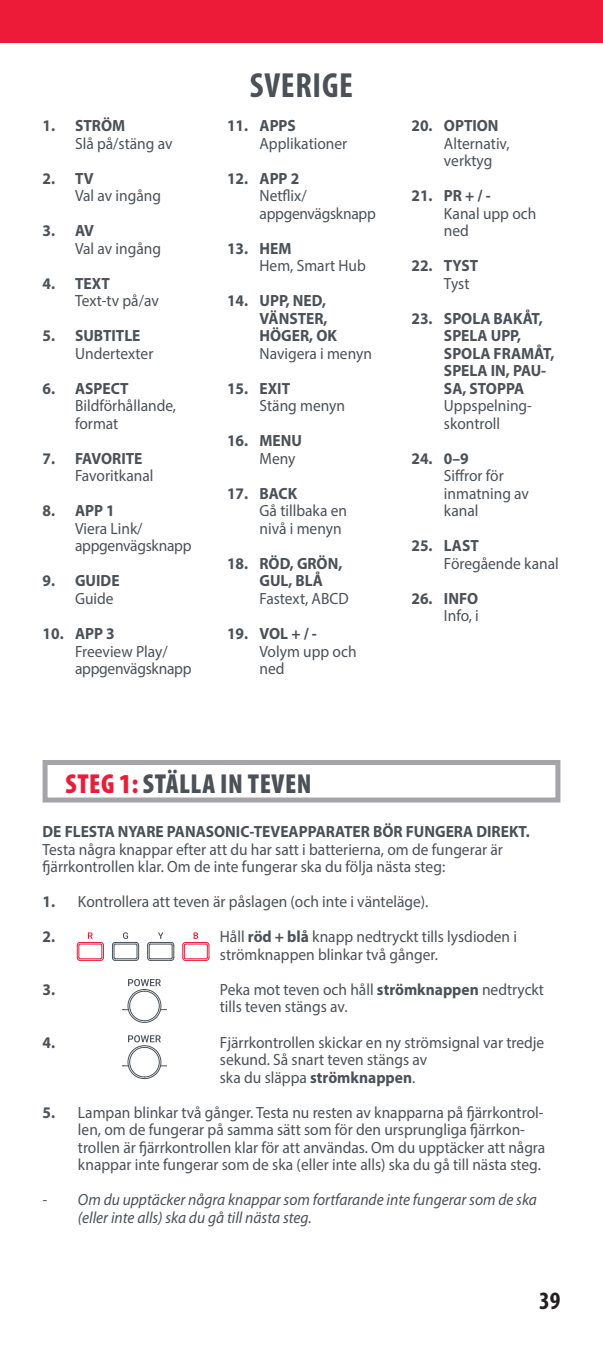
<style>
.page{position:relative;width:603px;height:1347px;background:#fff}
.page>*{position:absolute;margin:0;border:0;box-sizing:border-box;transform-origin:0 0}
.t1{font:700 condensed 35px "Myriad Pro";letter-spacing:.02em;color:#4b5157}
.t2{font:900 condensed 27.5px "Myriad Pro";letter-spacing:.02em;color:#4b5157}
.t3{font:700 condensed 25px "Myriad Pro";color:#231f20}
.t4{font:16.25px/17.5px "Myriad Pro";color:#4b5157;scale:.95 1}
.t5{font:700 16.25px/17.5px "Myriad Pro";color:#4b5157;scale:.95 1}
.t6{font:italic 16.25px/17.5px "Myriad Pro";color:#4b5157;scale:.95 1}
.t7{font:16.25px/17.5px "Myriad Pro";letter-spacing:-.02em;color:#4b5157;scale:.95 1}
.s1{color:#ed1a38}
.s2{font-weight:700}
</style>
<div class="page">
<div style="left:0;top:0;width:602px;height:43px;background:#ed1a38"></div>
<div style="left:43px;top:760px;width:517px;height:42px;border:5px solid #a5a5a9"></div>
<svg style="left:122px;top:979px;width:44px;height:44px"></svg>
<svg style="left:122px;top:1035px;width:44px;height:44px"></svg>
<svg style="left:77px;top:932px;width:27px;height:29px"></svg>
<svg style="left:112px;top:932px;width:27px;height:29px"></svg>
<svg style="left:147px;top:932px;width:27px;height:29px"></svg>
<svg style="left:182px;top:932px;width:27px;height:29px"></svg>
<p class="t5" style="left:43px;top:117px;width:88px">1. STRÖM</p>
<p class="t4" style="left:75px;top:134px;width:104px">Slå på/stäng av</p>
<p class="t5" style="left:43px;top:170px;width:55px">2. TV</p>
<p class="t4" style="left:75px;top:187px;width:92px">Val av ingång</p>
<p class="t5" style="left:43px;top:222px;width:56px">3. AV</p>
<p class="t4" style="left:75px;top:239px;width:92px">Val av ingång</p>
<p class="t5" style="left:43px;top:275px;width:72px">4. TEXT</p>
<p class="t4" style="left:75px;top:292px;width:89px">Text-tv på/av</p>
<p class="t5" style="left:43px;top:327px;width:105px">5. SUBTITLE</p>
<p class="t4" style="left:75px;top:344px;width:84px">Undertexter</p>
<p class="t5" style="left:43px;top:380px;width:92px">6. ASPECT</p>
<p class="t4" style="left:75px;top:397px;width:108px">Bildförhållande, format</p>
<p class="t5" style="left:43px;top:450px;width:107px">7. FAVORITE</p>
<p class="t4" style="left:75px;top:467px;width:84px">Favoritkanal</p>
<p class="t5" style="left:43px;top:502px;width:78px">8. APP 1</p>
<p class="t7" style="left:75px;top:519px;width:124px">Viera Link/ appgenvägsknapp</p>
<p class="t5" style="left:43px;top:572px;width:82px">9. GUIDE</p>
<p class="t4" style="left:75px;top:589px;width:42px">Guide</p>
<p class="t5" style="left:43px;top:625px;width:78px">10. APP 3</p>
<p class="t7" style="left:75px;top:642px;width:124px">Freeview Play/ appgenvägsknapp</p>
<h1 class="t1" style="left:250px;top:64px;width:105px">SVERIGE</h1>
<p class="t5" style="left:227px;top:117px;width:74px">11. APPS</p>
<p class="t4" style="left:259px;top:134px;width:94px">Applikationer</p>
<p class="t5" style="left:227px;top:170px;width:78px">12. APP 2</p>
<p class="t7" style="left:259px;top:187px;width:124px">Netflix/ appgenvägsknapp</p>
<p class="t5" style="left:227px;top:240px;width:69px">13. HEM</p>
<p class="t4" style="left:259px;top:257px;width:113px">Hem, Smart Hub</p>
<p class="t5" style="left:259px;top:292px;width:83px;text-indent:-32px">14. UPP, NED,<br>VÄNSTER,<br>HÖGER, OK</p>
<p class="t4" style="left:259px;top:344px;width:120px">Navigera i menyn</p>
<p class="t5" style="left:227px;top:380px;width:68px">15. EXIT</p>
<p class="t4" style="left:259px;top:397px;width:91px">Stäng menyn</p>
<p class="t5" style="left:227px;top:432px;width:80px">16. MENU</p>
<p class="t4" style="left:259px;top:449px;width:39px">Meny</p>
<p class="t5" style="left:227px;top:485px;width:75px">17. BACK</p>
<p class="t4" style="left:259px;top:502px;width:94px">Gå tillbaka en nivå i menyn</p>
<p class="t5" style="left:259px;top:555px;width:89px;text-indent:-32px">18. RÖD, GRÖN,<br>GUL, BLÅ</p>
<p class="t4" style="left:259px;top:589px;width:95px">Fastext, ABCD</p>
<p class="t5" style="left:227px;top:625px;width:96px">19. VOL + / -</p>
<p class="t4" style="left:259px;top:642px;width:104px">Volym upp och ned</p>
<p class="t5" style="left:411px;top:117px;width:93px">20. OPTION</p>
<p class="t4" style="left:444px;top:134px;width:71px">Alternativ, verktyg</p>
<p class="t5" style="left:411px;top:187px;width:85px">21. PR + / -</p>
<p class="t4" style="left:444px;top:204px;width:99px">Kanal upp och ned</p>
<p class="t5" style="left:411px;top:257px;width:72px">22. TYST</p>
<p class="t4" style="left:444px;top:274px;width:28px">Tyst</p>
<p class="t5" style="left:444px;top:310px;width:118px;text-indent:-32px">23. SPOLA BAKÅT,<br>SPELA UPP,<br>SPOLA FRAMÅT,<br>SPELA IN, PAU-<br>SA, STOPPA</p>
<p class="t4" style="left:444px;top:397px;width:94px">Uppspelning&shy;skontroll</p>
<p class="t5" style="left:411px;top:450px;width:62px">24. 0–9</p>
<p class="t4" style="left:444px;top:467px;width:91px">Siffror för inmatning av kanal</p>
<p class="t5" style="left:411px;top:537px;width:72px">25. LAST</p>
<p class="t4" style="left:444px;top:554px;width:122px">Föregående kanal</p>
<p class="t5" style="left:411px;top:590px;width:72px">26. INFO</p>
<p class="t4" style="left:444px;top:607px;width:38px">Info, i</p>
<h2 class="t2" style="left:65px;top:768px;width:247px"><span class="s1">STEG 1:</span> STÄLLA IN TEVEN</h2>
<p class="t5" style="left:43px;top:823px;width:514px">DE FLESTA NYARE PANASONIC-TEVEAPPARATER BÖR FUNGERA DIREKT.</p>
<p class="t4" style="left:43px;top:840px;width:486px">Testa några knappar efter att du har satt i batterierna, om de fungerar är fjärrkontrollen klar. Om de inte fungerar ska du följa nästa steg:</p>
<p class="t4" style="left:43px;top:884px;width:407px;line-height:35px"><span class="s2">1.</span> Kontrollera att teven är påslagen (och inte i vänteläge).<br><span class="s2">2.</span></p>
<p class="t4" style="left:220px;top:928px;width:314px">Håll <span class="s2">röd + blå</span> knapp nedtryckt tills lysdioden i strömknappen blinkar två gånger.</p>
<p class="t5" style="left:43px;top:981px;width:15px">3.</p>
<p class="t4" style="left:220px;top:980px;width:342px">Peka mot teven och håll <span class="s2">strömknappen</span> nedtryckt tills teven stängs av.</p>
<p class="t5" style="left:43px;top:1033px;width:15px">4.</p>
<p class="t4" style="left:220px;top:1033px;width:343px">Fjärrkontrollen skickar en ny strömsignal var tredje sekund. Så snart teven stängs av<br>ska du släppa <span class="s2">strömknappen</span>.</p>
<p class="t4" style="left:78px;top:1103px;width:493px;text-indent:-35px"><span class="s2">5.</span> Lampan blinkar två gånger. Testa nu resten av knapparna på fjärrkontrol&shy;len, om de fungerar på samma sätt som för den ursprungliga fjärrkon&shy;trollen är fjärrkontrollen klar för att användas. Om du upptäcker att några knappar inte fungerar som de ska (eller inte alls) ska du gå till nästa steg.</p>
<p class="t6" style="left:78px;top:1191px;width:484px;text-indent:-35px">- Om du upptäcker några knappar som fortfarande inte fungerar som de ska (eller inte alls) ska du gå till nästa steg.</p>
<h3 class="t3" style="left:539px;top:1285px;width:23px">39</h3>
</div>
